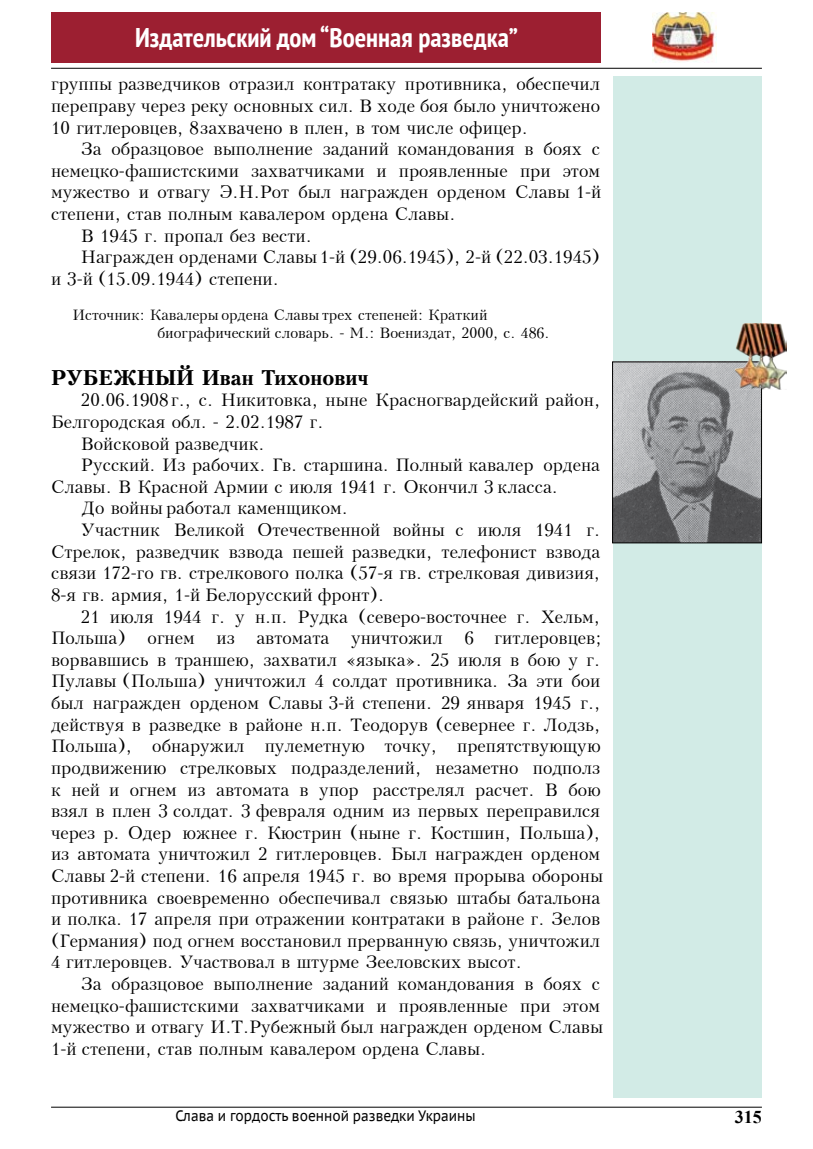
<style>
.page{position:relative;width:813px;height:1149px;background:#fff}
.page>*{position:absolute;margin:0;border:0;box-sizing:border-box;transform-origin:0 0}
.t1{font:700 condensed 27px "PT Sans";color:#fff}
.t2{font:700 21px "Peterburg";color:#000}
.t3{font:18px/21.6px "Peterburg";color:#000;text-align:justify}
.t4{font:700 18px "Times New Roman";color:#000}
.t5{font:15px/18px "Peterburg";color:#000}
.t6{font:15px "PT Sans Caption";color:#000;scale:.88 1}
</style>
<div class="page">
<div style="left:612px;top:77px;width:149px;height:1020px;background:#d2ebe6"></div>
<hr style="left:51px;top:1106px;width:710px;height:1px;background:#000">
<div style="left:51px;top:13px;width:549px;height:50px;background:#9c1f31"></div>
<img style="left:652px;top:13px;width:64px;height:50px">
<hr style="left:51px;top:68px;width:710px;height:1px;background:#000">
<img style="left:614px;top:363px;width:145px;height:178px">
<div style="left:612px;top:361px;width:149px;height:182px;border:1px solid #000"></div>
<img style="left:735px;top:323px;width:51px;height:66px">
<h1 class="t1" style="left:135px;top:20px;width:384px">Издательский дом “Военная разведка”</h1>
<p class="t3" style="left:51px;top:73px;width:550px">группы разведчиков отразил контратаку противника, обеспечил переправу через реку основных сил. В ходе боя было уничтожено 10 гитлеровцев, 8 захвачено в плен, в том числе офицер.</p>
<p class="t3" style="left:81px;top:138px;width:520px">За образцовое выполнение заданий командования в боях с</p>
<p class="t3" style="left:51px;top:160px;width:550px">немецко-фашистскими захватчиками и проявленные при этом</p>
<p class="t3" style="left:51px;top:181px;width:551px">мужество и отвагу Э.Н.Рот был награжден орденом Славы 1-й</p>
<p class="t3" style="left:51px;top:203px;width:405px">степени, став полным кавалером ордена Славы.</p>
<p class="t3" style="left:81px;top:225px;width:232px">В 1945 г. пропал без вести.</p>
<p class="t3" style="left:81px;top:246px;width:520px">Награжден орденами Славы 1-й (29.06.1945), 2-й (22.03.1945)</p>
<p class="t3" style="left:51px;top:268px;width:229px">и 3-й (15.09.1944) степени.</p>
<p class="t5" style="left:157px;top:306px;width:393px;text-indent:-85px">Источник: Кавалеры ордена Славы трех степеней: Краткий биографический словарь. - М.: Воениздат, 2000, с. 486.</p>
<p class="t2" style="left:51px;top:365px;width:318px">РУБЕЖНЫЙ Иван Тихонович</p>
<p class="t3" style="left:81px;top:389px;width:520px">20.06.1908 г., с. Никитовка, ныне Красногвардейский район,</p>
<p class="t3" style="left:51px;top:411px;width:274px">Белгородская обл. - 2.02.1987 г.</p>
<p class="t3" style="left:81px;top:432px;width:185px">Войсковой разведчик.</p>
<p class="t3" style="left:81px;top:454px;width:520px">Русский. Из рабочих. Гв. старшина. Полный кавалер ордена</p>
<p class="t3" style="left:51px;top:476px;width:508px">Славы. В Красной Армии с июля 1941 г. Окончил 3 класса.</p>
<p class="t3" style="left:81px;top:497px;width:268px">До войны работал каменщиком.</p>
<p class="t3" style="left:81px;top:519px;width:520px">Участник Великой Отечественной войны с июля 1941 г.</p>
<p class="t3" style="left:51px;top:540px;width:550px">Стрелок, разведчик взвода пешей разведки, телефонист взвода</p>
<p class="t3" style="left:51px;top:562px;width:550px">связи 172-го гв. стрелкового полка (57-я гв. стрелковая дивизия,</p>
<p class="t3" style="left:51px;top:584px;width:334px">8-я гв. армия, 1-й Белорусский фронт).</p>
<p class="t3" style="left:81px;top:605px;width:520px">21 июля 1944 г. у н.п. Рудка (северо-восточнее г. Хельм,</p>
<p class="t3" style="left:51px;top:627px;width:551px">Польша) огнем из автомата уничтожил 6 гитлеровцев;</p>
<p class="t3" style="left:51px;top:648px;width:550px">ворвавшись в траншею, захватил «языка». 25 июля в бою у г.</p>
<p class="t3" style="left:51px;top:670px;width:550px">Пулавы (Польша) уничтожил 4 солдат противника. За эти бои</p>
<p class="t3" style="left:51px;top:692px;width:550px">был награжден орденом Славы 3-й степени. 29 января 1945 г.,</p>
<p class="t3" style="left:51px;top:713px;width:550px">действуя в разведке в районе н.п. Теодорув (севернее г. Лодзь,</p>
<p class="t3" style="left:51px;top:735px;width:551px">Польша), обнаружил пулеметную точку, препятствующую</p>
<p class="t3" style="left:51px;top:756px;width:550px">продвижению стрелковых подразделений, незаметно подполз</p>
<p class="t3" style="left:51px;top:778px;width:551px">к ней и огнем из автомата в упор расстрелял расчет. В бою</p>
<p class="t3" style="left:51px;top:800px;width:550px">взял в плен 3 солдат. 3 февраля одним из первых переправился</p>
<p class="t3" style="left:51px;top:821px;width:550px">через р. Одер южнее г. Кюстрин (ныне г. Костшин, Польша),</p>
<p class="t3" style="left:51px;top:843px;width:550px">из автомата уничтожил 2 гитлеровцев. Был награжден орденом</p>
<p class="t3" style="left:51px;top:864px;width:553px">Славы 2-й степени. 16 апреля 1945 г. во время прорыва обороны</p>
<p class="t3" style="left:51px;top:886px;width:550px">противника своевременно обеспечивал связью штабы батальона</p>
<p class="t3" style="left:51px;top:908px;width:550px">и полка. 17 апреля при отражении контратаки в районе г. Зелов</p>
<p class="t3" style="left:51px;top:929px;width:550px">(Германия) под огнем восстановил прерванную связь, уничтожил</p>
<p class="t3" style="left:51px;top:951px;width:472px">4 гитлеровцев. Участвовал в штурме Зееловских высот.</p>
<p class="t3" style="left:81px;top:972px;width:520px">За образцовое выполнение заданий командования в боях с</p>
<p class="t3" style="left:51px;top:994px;width:550px">немецко-фашистскими захватчиками и проявленные при этом</p>
<p class="t3" style="left:51px;top:1016px;width:553px">мужество и отвагу И.Т.Рубежный был награжден орденом Славы</p>
<p class="t3" style="left:51px;top:1037px;width:436px">1-й степени, став полным кавалером ордена Славы.</p>
<p class="t6" style="left:175px;top:1105px;width:342px">Слава и гордость военной разведки Украины</p>
<p class="t4" style="left:734px;top:1103px;width:28px">315</p>
</div>
